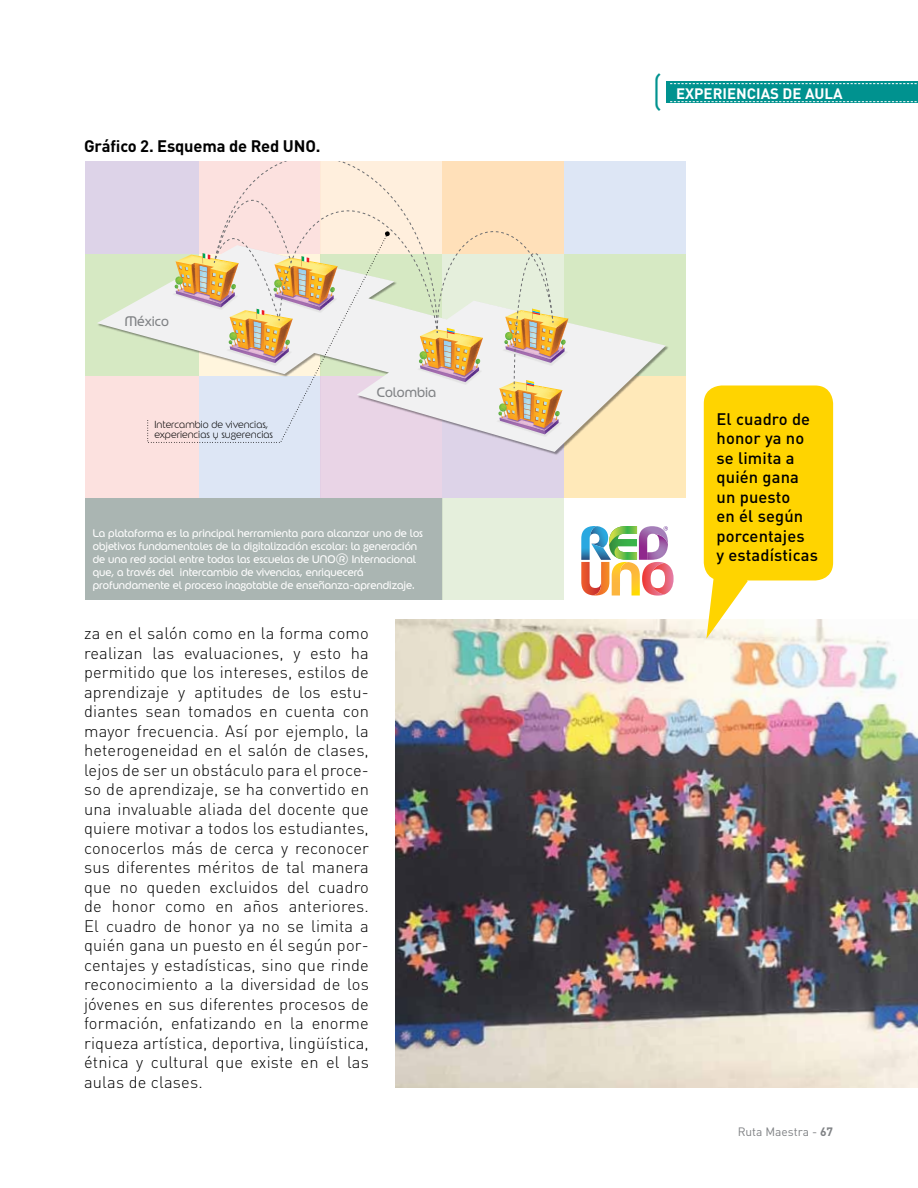
<style>
.page{position:relative;width:918px;height:1188px;background:#fff}
.page>*{position:absolute;margin:0;border:0;box-sizing:border-box;transform-origin:0 0}
.t1{font:300 41.85px "DIN";color:#00928f}
.t2{font:300 16.5px/19.5px "DIN";letter-spacing:.01em;color:#000;text-align:justify}
.t3{font:500 16.5px/19.5px "DIN";letter-spacing:.01em;color:#000}
.t4{font:700 16.5px "DIN";letter-spacing:-.01em;color:#000}
.t5{font:700 15px "DIN";color:#fff}
.t6{font:13.5px "Rondana";color:#808285}
.t7{font:12px "DIN";color:#808285}
.t8{font:10.8px/13px "Rondana";color:#fff}
.t9{font:300 10.2px/9.9px "Rondana";color:#000}
.s1{font-weight:700}
</style>
<div class="page">
<div style="left:666px;top:82px;width:252px;height:21px;background:#00928f"></div>
<svg style="left:670px;top:83px;width:247px;height:1px"></svg>
<svg style="left:670px;top:101px;width:247px;height:1px"></svg>
<img style="left:395px;top:620px;width:523px;height:468px">
<div style="left:85px;top:162px;width:114px;height:92px;background:#ddd3e8"></div>
<div style="left:564px;top:162px;width:122px;height:92px;background:#dde6f5"></div>
<div style="left:85px;top:254px;width:114px;height:121px;background:#d6e9c3"></div>
<div style="left:564px;top:254px;width:122px;height:121px;background:#d6e9c3"></div>
<div style="left:85px;top:376px;width:114px;height:122px;background:#fce1df"></div>
<div style="left:199px;top:376px;width:122px;height:122px;background:#dde6f5"></div>
<div style="left:320px;top:376px;width:122px;height:122px;background:#e9d4e6"></div>
<div style="left:442px;top:376px;width:122px;height:122px;background:#ddd3e8"></div>
<div style="left:564px;top:376px;width:122px;height:122px;background:#ffe9b9"></div>
<div style="left:85px;top:498px;width:357px;height:102px;background:#aab5b2"></div>
<div style="left:442px;top:498px;width:122px;height:102px;background:#e5efdc"></div>
<img style="left:581px;top:526px;width:93px;height:70px">
<svg style="left:97px;top:295px;width:569px;height:157px"></svg>
<img style="left:489px;top:412px;width:80px;height:33px">
<img style="left:499px;top:434px;width:62px;height:3px">
<img style="left:568px;top:340px;width:7px;height:33px">
<svg style="left:147px;top:280px;width:241px;height:163px"></svg>
<svg style="left:175px;top:162px;width:393px;height:272px"></svg>
<svg style="left:706px;top:571px;width:42px;height:68px"></svg>
<div style="left:704px;top:386px;width:129px;height:194px;background:#ffd400;border-radius:18px"></div>
<p class="t4" style="left:84px;top:135px;width:238px">GRÁFICO 2. ESQUEMA DE RED UNO.</p>
<p class="t6" style="left:125px;top:312px;width:46px">México</p>
<p class="t9" style="left:154px;top:419px;width:120px">Intercambio de vivencias, experiencias y sugerencias</p>
<p class="t6" style="left:377px;top:383px;width:61px">Colombia</p>
<p class="t8" style="left:93px;top:526px;width:332px">La plataforma es la principal herramienta para alcanzar uno de los objetivos fundamentales de la digitalización escolar: la generación de una red social entre todas las escuelas de UNO® Internacional que, a través del intercambio de vivencias, enriquecerá profundamente el proceso inagotable de enseñanza-aprendizaje.</p>
<p class="t2" style="left:84px;top:623px;width:286px">za en el salón como en la forma como realizan las evaluaciones, y esto ha permitido que los intereses, estilos de aprendizaje y aptitudes de los estu&shy;diantes sean tomados en cuenta con mayor frecuencia. Así por ejemplo, la heterogeneidad en el salón de clases, lejos de ser un obstáculo para el proce&shy;so de aprendizaje, se ha convertido en una invaluable aliada del docente que quiere motivar a todos los estudiantes, conocerlos más de cerca y reconocer sus diferentes méritos de tal manera que no queden excluidos del cuadro de honor como en años anteriores.<br>El cuadro de honor ya no se limita a quién gana un puesto en él según por&shy;centajes y estadísticas, sino que rinde reconocimiento a la diversidad de los jóvenes en sus diferentes procesos de formación, enfatizando en la enorme riqueza artística, deportiva, lingüística, étnica y cultural que existe en el las aulas de clases.</p>
<h1 class="t1" style="left:651px;top:66px;width:13px">(</h1>
<p class="t5" style="left:676px;top:83px;width:10px">EXPERIENCIAS</p>
<p class="t5" style="left:783px;top:83px;width:60px">DE AULA</p>
<p class="t3" style="left:717px;top:408px;width:103px">El cuadro de honor ya no se limita a quién gana un puesto<br>en él según porcentajes<br>y estadísticas</p>
<p class="t7" style="left:738px;top:1125px;width:97px">Ruta Maestra - <span class="s1">67</span></p>
</div>
